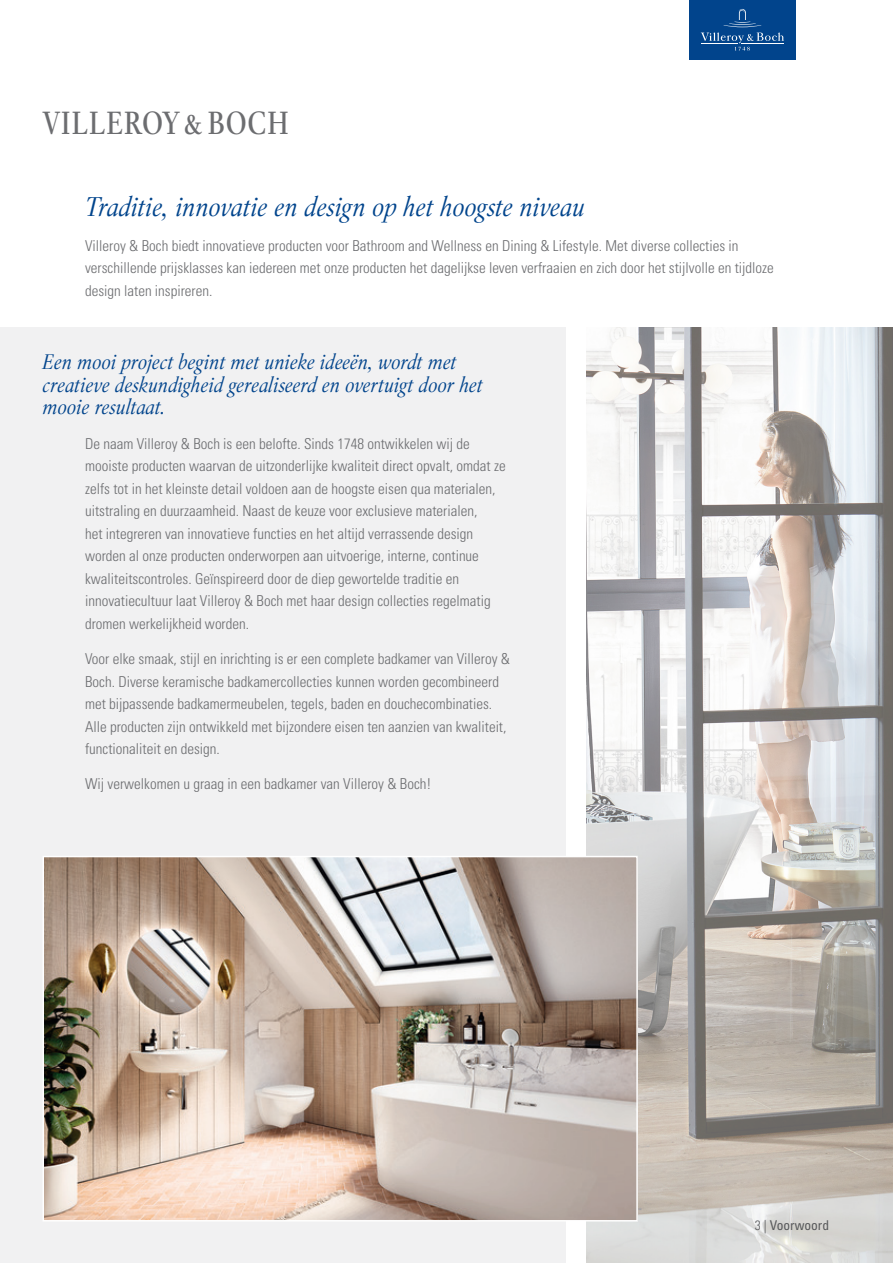
<style>
.page{position:relative;width:893px;height:1263px;background:#fff}
.page>*{position:absolute;margin:0;border:0;box-sizing:border-box;transform-origin:0 0}
.Kop_1{font:47.25px "Villeroy Boch";color:#6c6d70;scale:.85 1}
.t1{font:italic 27px "Villeroy Boch";color:#01448c}
.V_B_standaard_tekst{font:italic 21px/22.5px "Villeroy Boch";color:#01448c}
.t2{font:300 condensed 15px/22.5px "Univers LT Std";color:#6c6d70}
.t3{font:condensed 13.5px "Univers LT Std";color:#57585a}
.s1{font-weight:300}
</style>
<div class="page">
<div style="left:0;top:327px;width:566px;height:936px;background:#f1f1f2"></div>
<div style="left:689px;top:0;width:106px;height:60px;background:#01448c"></div>
<svg style="left:701px;top:9px;width:83px;height:42px"></svg>
<img style="left:587px;top:327px;width:306px;height:936px">
<img style="left:46px;top:859px;width:589px;height:359px">
<div style="left:43px;top:856px;width:595px;height:365px;border:2px solid #fff"></div>
<p class="Kop_1" style="left:43px;top:88px;width:292px">Villeroy&amp;Boch</p>
<p class="t1" style="left:85px;top:189px;width:501px">Traditie, innovatie en design op het hoogste niveau</p>
<p class="t2" style="left:85px;top:234px;width:690px">Villeroy &amp; Boch biedt innovatieve producten voor Bathroom and Wellness en Dining &amp; Lifestyle. Met diverse collecties in verschillende prijsklasses kan iedereen met onze producten het dagelijkse leven verfraaien en zich door het stijlvolle en tijdloze design laten inspireren.</p>
<p class="V_B_standaard_tekst" style="left:43px;top:350px;width:442px">Een mooi project begint met unieke ideeën, wordt met creatieve deskundigheid gerealiseerd en overtuigt door het mooie resultaat.</p>
<p class="t2" style="left:85px;top:432px;width:422px">De naam Villeroy &amp; Boch is een belofte. Sinds 1748 ontwikkelen wij de mooiste producten waarvan de uitzonderlijke kwaliteit direct opvalt, omdat ze zelfs tot in het kleinste detail voldoen aan de hoogste eisen qua materialen, uitstraling en duurzaamheid. Naast de keuze voor exclusieve materialen,<br>het integreren van innovatieve functies en het altijd verrassende design worden al onze producten onderworpen aan uitvoerige, interne, continue kwaliteitscontroles. Geïnspireerd door de diep gewortelde traditie en innovatiecultuur laat Villeroy &amp; Boch met haar design collecties regelmatig dromen werkelijkheid worden.</p>
<p class="t2" style="left:85px;top:648px;width:427px">Voor elke smaak, stijl en inrichting is er een complete badkamer van Villeroy &amp; Boch. Diverse keramische badkamercollecties kunnen worden gecombineerd met bijpassende badkamermeubelen, tegels, baden en douchecombinaties.<br>Alle producten zijn ontwikkeld met bijzondere eisen ten aanzien van kwaliteit, functionaliteit en design.</p>
<p class="t2" style="left:85px;top:773px;width:348px">Wij verwelkomen u graag in een badkamer van Villeroy &amp; Boch!</p>
<p class="t3" style="left:755px;top:1217px;width:76px"><span class="s1">3 |</span> Voorwoord</p>
</div>
